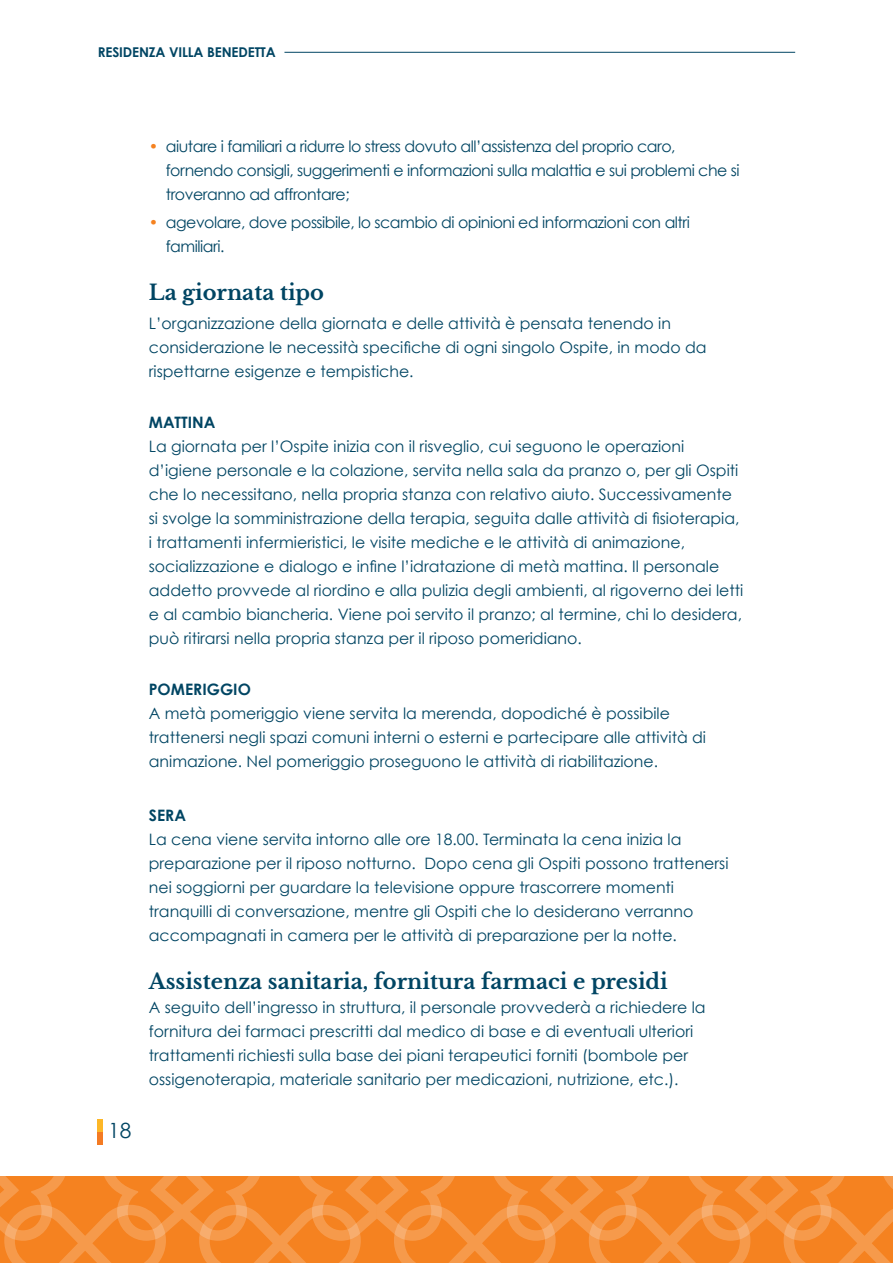
<style>
.page{position:relative;width:893px;height:1263px;background:#fff}
.page>*{position:absolute;margin:0;border:0;box-sizing:border-box;transform-origin:0 0}
.t1{font:700 21px "Libre Baskerville";color:#004563}
.t2{font:21px "Century Gothic";color:#004563}
.t3{font:15.75px/24px "Century Gothic";color:#004563}
.t4{font:15.75px/24px "Century Gothic";letter-spacing:-.03em;color:#004563}
.t5{font:700 15.75px "Century Gothic";color:#004563}
.t6{font:700 13.5px "Century Gothic";letter-spacing:-.01em;color:#004563}
.s1{color:#f58220}
</style>
<div class="page">
<svg style="left:0;top:1176px;width:893px;height:87px;background:#f58b30"></svg>
<hr style="left:284px;top:52px;width:511px;height:1px;background:#004563">
<div style="left:98px;top:1132px;width:5px;height:12px;background:#f47b23"></div>
<div style="left:98px;top:1119px;width:5px;height:13px;background:#fdb728"></div>
<p class="t6" style="left:98px;top:44px;width:179px">RESIDENZA VILLA BENEDETTA</p>
<h1 class="t2" style="left:108px;top:1118px;width:25px">18</h1>
<p class="t4" style="left:166px;top:134px;width:575px;text-indent:-17px"><span class="s1">•</span> aiutare i familiari a ridurre lo stress dovuto all’assistenza del proprio caro, fornendo consigli, suggerimenti e informazioni sulla malattia e sui problemi che si troveranno ad affrontare;</p>
<p class="t4" style="left:166px;top:210px;width:526px;text-indent:-17px"><span class="s1">•</span> agevolare, dove possibile, lo scambio di opinioni ed informazioni con altri familiari.</p>
<h1 class="t1" style="left:149px;top:280px;width:177px">La giornata tipo</h1>
<p class="t3" style="left:149px;top:311px;width:559px">L’organizzazione della giornata e delle attività è pensata tenendo in considerazione le necessità specifiche di ogni singolo Ospite, in modo da rispettarne esigenze e tempistiche.</p>
<p class="t5" style="left:149px;top:412px;width:68px">MATTINA</p>
<p class="t3" style="left:149px;top:434px;width:596px">La giornata per l’Ospite inizia con il risveglio, cui seguono le operazioni d’igiene personale e la colazione, servita nella sala da pranzo o, per gli Ospiti che lo necessitano, nella propria stanza con relativo aiuto. Successivamente si svolge la somministrazione della terapia, seguita dalle attività di fisioterapia, i trattamenti infermieristici, le visite mediche e le attività di animazione, socializzazione e dialogo e infine l’idratazione di metà mattina. Il personale addetto provvede al riordino e alla pulizia degli ambienti, al rigoverno dei letti e al cambio biancheria. Viene poi servito il pranzo; al termine, chi lo desidera, può ritirarsi nella propria stanza per il riposo pomeridiano.</p>
<p class="t5" style="left:149px;top:679px;width:104px">POMERIGGIO</p>
<p class="t3" style="left:149px;top:701px;width:559px">A metà pomeriggio viene servita la merenda, dopodiché è possibile trattenersi negli spazi comuni interni o esterni e partecipare alle attività di animazione. Nel pomeriggio proseguono le attività di riabilitazione.</p>
<p class="t5" style="left:149px;top:805px;width:39px">SERA</p>
<p class="t3" style="left:149px;top:827px;width:581px">La cena viene servita intorno alle ore 18.00. Terminata la cena inizia la preparazione per il riposo notturno. Dopo cena gli Ospiti possono trattenersi nei soggiorni per guardare la televisione oppure trascorrere momenti tranquilli di conversazione, mentre gli Ospiti che lo desiderano verranno accompagnati in camera per le attività di preparazione per la notte.</p>
<h1 class="t1" style="left:149px;top:968px;width:520px">Assistenza sanitaria, fornitura farmaci e presidi</h1>
<p class="t3" style="left:149px;top:995px;width:558px">A seguito dell’ingresso in struttura, il personale provvederà a richiedere la fornitura dei farmaci prescritti dal medico di base e di eventuali ulteriori trattamenti richiesti sulla base dei piani terapeutici forniti (bombole per ossigenoterapia, materiale sanitario per medicazioni, nutrizione, etc.).</p>
</div>
